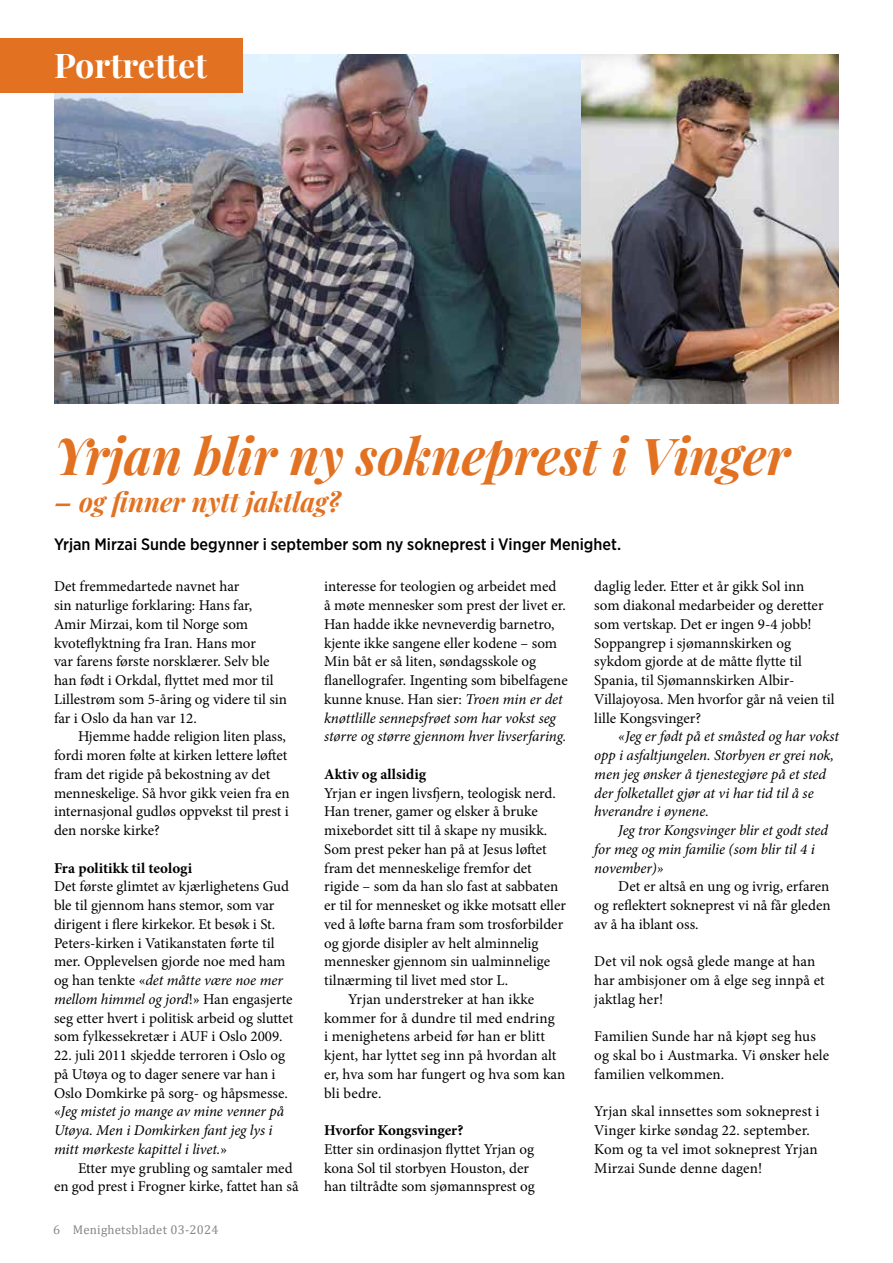
<style>
.page{position:relative;width:893px;height:1263px;background:#fff}
.page>*{position:absolute;margin:0;border:0;box-sizing:border-box;transform-origin:0 0}
.t1{font:italic 700 51px "Playfair Display";color:#e27221}
.t2{font:700 34.05px "Playfair Display";color:#fff}
.t3{font:italic 700 27px "Playfair Display";color:#e27221}
.t4{font:500 16.5px "Gotham Narrow";color:#000}
.t5{font:15px/18.8px "Minion Pro";color:#000}
.t6{font:italic 15px/18.8px "Minion Pro";letter-spacing:-.01em;color:#000}
.t7{font:700 15px "Minion Pro";color:#000}
.t8{font:12.75px "Cambria";letter-spacing:.02em;color:#878787}
.s1{font-style:italic}
</style>
<div class="page">
<img style="left:54px;top:54px;width:785px;height:350px">
<div style="left:0;top:38px;width:243px;height:55px;background:#e27221"></div>
<h2 class="t2" style="left:54px;top:39px;width:155px">Portrettet</h2>
<h1 class="t1" style="left:54px;top:414px;width:738px">Yrjan blir ny sokneprest i Vinger</h1>
<h3 class="t3" style="left:54px;top:480px;width:288px">– og finner nytt jaktlag?</h3>
<p class="t4" style="left:54px;top:533px;width:569px">Yrjan Mirzai Sunde begynner i september som ny sokneprest i Vinger Menighet.</p>
<p class="t5" style="left:54px;top:577px;width:235px">Det fremmedartede navnet har<br>sin naturlige forklaring: Hans far, Amir Mirzai, kom til Norge som kvoteflyktning fra Iran. Hans mor<br>var farens første norsklærer. Selv ble han født i Orkdal, flyttet med mor til Lillestrøm som 5-åring og videre til sin far i Oslo da han var 12.</p>
<p class="t5" style="left:54px;top:727px;width:237px;text-indent:24px">Hjemme hadde religion liten plass, fordi moren følte at kirken lettere løftet fram det rigide på bekostning av det menneskelige. Så hvor gikk veien fra en internasjonal gudløs oppvekst til prest i den norske kirke?</p>
<p class="t7" style="left:54px;top:857px;width:140px">Fra politikk til teologi</p>
<p class="t5" style="left:54px;top:877px;width:241px">Det første glimtet av kjærlighetens Gud ble til gjennom hans stemor, som var dirigent i flere kirkekor. Et besøk i St.<br>Peters-kirken i Vatikanstaten førte til mer. Opplevelsen gjorde noe med ham og han tenkte «<span class="s1">det måtte være noe mer mellom himmel og jord</span>!» Han engasjerte seg etter hvert i politisk arbeid og sluttet som fylkessekretær i AUF i Oslo 2009.</p>
<p class="t5" style="left:54px;top:1046px;width:235px">22. juli 2011 skjedde terroren i Oslo og på Utøya og to dager senere var han i Oslo Domkirke på sorg- og håpsmesse. «<span class="s1">Jeg mistet jo mange av mine venner på Utøya. Men i Domkirken fant jeg lys i mitt mørkeste kapittel i livet.</span>»</p>
<p class="t5" style="left:54px;top:1158px;width:246px;text-indent:24px">Etter mye grubling og samtaler med en god prest i Frogner kirke, fattet han så</p>
<p class="t8" style="left:53px;top:1222px;width:167px">6 Menighetsbladet 03-2024</p>
<p class="t5" style="left:324px;top:577px;width:245px">interesse for teologien og arbeidet med<br>å møte mennesker som prest der livet er.<br>Han hadde ikke nevneverdig barnetro, kjente ikke sangene eller kodene – som Min båt er så liten, søndagsskole og flanellografer. Ingenting som bibelfagene kunne knuse. Han sier: <span class="s1">Troen min er det knøttlille sennepsfrøet som har vokst seg større og større gjennom hver livserfaring.</span></p>
<p class="t7" style="left:324px;top:763px;width:104px">Aktiv og allsidig</p>
<p class="t5" style="left:324px;top:783px;width:233px">Yrjan er ingen livsfjern, teologisk nerd.</p>
<p class="t5" style="left:324px;top:802px;width:215px">Han trener, gamer og elsker å bruke</p>
<p class="t5" style="left:324px;top:821px;width:225px">mixebordet sitt til å skape ny musikk.</p>
<p class="t5" style="left:324px;top:840px;width:224px">Som prest peker han på at Jesus løftet</p>
<p class="t5" style="left:324px;top:858px;width:209px">fram det menneskelige fremfor det</p>
<p class="t5" style="left:324px;top:877px;width:236px">rigide – som da han slo fast at sabbaten</p>
<p class="t5" style="left:324px;top:896px;width:243px">er til for mennesket og ikke motsatt eller</p>
<p class="t5" style="left:324px;top:915px;width:241px">ved å løfte barna fram som trosforbilder</p>
<p class="t5" style="left:324px;top:933px;width:216px">og gjorde disipler av helt alminnelig</p>
<p class="t5" style="left:324px;top:952px;width:227px">mennesker gjennom sin ualminnelige</p>
<p class="t5" style="left:324px;top:971px;width:185px">tilnærming til livet med stor L.</p>
<p class="t5" style="left:348px;top:990px;width:188px">Yrjan understreker at han ikke</p>
<p class="t5" style="left:324px;top:1008px;width:232px">kommer for å dundre til med endring</p>
<p class="t5" style="left:324px;top:1027px;width:222px">i menighetens arbeid før han er blitt</p>
<p class="t5" style="left:324px;top:1046px;width:234px">kjent, har lyttet seg inn på hvordan alt</p>
<p class="t5" style="left:324px;top:1065px;width:243px">er, hva som har fungert og hva som kan</p>
<p class="t5" style="left:324px;top:1083px;width:59px">bli bedre.</p>
<p class="t7" style="left:324px;top:1120px;width:141px">Hvorfor Kongsvinger?</p>
<p class="t5" style="left:324px;top:1140px;width:212px">Etter sin ordinasjon flyttet Yrjan og kona Sol til storbyen Houston, der han tiltrådte som sjømannsprest og</p>
<p class="t5" style="left:594px;top:577px;width:242px">daglig leder. Etter et år gikk Sol inn<br>som diakonal medarbeider og deretter som vertskap. Det er ingen 9-4 jobb!<br>Soppangrep i sjømannskirken og sykdom gjorde at de måtte flytte til Spania, til Sjømannskirken Albir-Villajoyosa. Men hvorfor går nå veien til lille Kongsvinger?</p>
<p class="t6" style="left:594px;top:727px;width:246px;text-indent:24px">«Jeg er født på et småsted og har vokst opp i asfaltjungelen. Storbyen er grei nok, men jeg ønsker å tjenestegjøre på et sted der folketallet gjør at vi har tid til å se hverandre i øynene.</p>
<p class="t6" style="left:594px;top:821px;width:235px;text-indent:24px">Jeg tror Kongsvinger blir et godt sted for meg og min familie (som blir til 4 i november)»</p>
<p class="t5" style="left:594px;top:877px;width:238px;text-align:justify;text-indent:24px">Det er altså en ung og ivrig, erfaren og reflektert sokneprest vi nå får gleden av å ha iblant oss.</p>
<p class="t5" style="left:594px;top:952px;width:232px">Det vil nok også glede mange at han har ambisjoner om å elge seg innpå et jaktlag her!</p>
<p class="t5" style="left:594px;top:1027px;width:236px">Familien Sunde har nå kjøpt seg hus og skal bo i Austmarka. Vi ønsker hele familien velkommen.</p>
<p class="t5" style="left:594px;top:1102px;width:227px">Yrjan skal innsettes som sokneprest i Vinger kirke søndag 22. september.<br>Kom og ta vel imot sokneprest Yrjan Mirzai Sunde denne dagen!</p>
</div>
